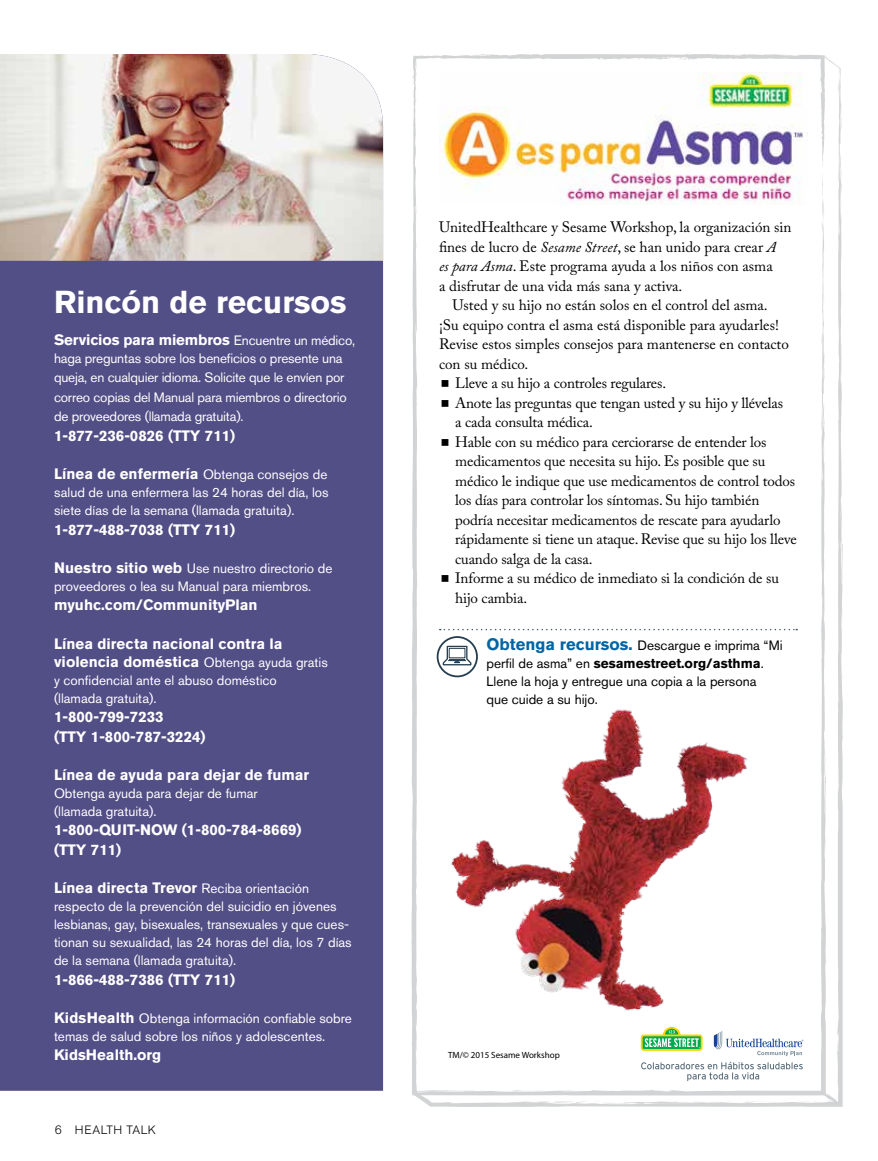
<style>
.page{position:relative;width:878px;height:1161px;background:#fff}
.page>*{position:absolute;margin:0;border:0;box-sizing:border-box;transform-origin:0 0}
.t1{font:700 31.5px "Akzidenz Grotesk BE";color:#fff}
.t2{font:15px "Adobe Caslon Pro";letter-spacing:-.01em;color:#000}
.t3{font:700 15px/19.5px "Akzidenz Grotesk BE";color:#fff}
.t4{font:13.5px/18px "Akzidenz Grotesk BE";color:#fff}
.t5{font:13.5px/18px "Akzidenz Grotesk BE";color:#000}
.t6{font:300 12px "Akzidenz Grotesk BE";letter-spacing:.05em;color:#000}
.t7{font:9px "Myriad Pro";color:#000}
.s1{font-weight:400;font-size:13.5px}
.s2{font-weight:700;font-size:15px}
.s3{font-style:italic}
.s4{font-weight:700;font-size:16.5px;color:#0065a4}
.s5{font-weight:700}
</style>
<div class="page">
<div style="left:0;top:261px;width:383px;height:830px;background:#524e86"></div>
<img style="left:0;top:54px;width:383px;height:207px">
<svg style="left:411px;top:56px;width:431px;height:1051px"></svg>
<svg style="left:655px;top:54px;width:90px;height:6px"></svg>
<svg style="left:811px;top:56px;width:18px;height:4px"></svg>
<svg style="left:837px;top:74px;width:4px;height:62px"></svg>
<svg style="left:837px;top:151px;width:5px;height:62px"></svg>
<svg style="left:838px;top:341px;width:4px;height:44px"></svg>
<svg style="left:841px;top:607px;width:1px;height:21px"></svg>
<svg style="left:553px;top:1102px;width:77px;height:3px"></svg>
<svg style="left:485px;top:1102px;width:23px;height:1px"></svg>
<svg style="left:457px;top:1102px;width:12px;height:1px"></svg>
<svg style="left:412px;top:1007px;width:5px;height:75px"></svg>
<svg style="left:412px;top:795px;width:1px;height:38px"></svg>
<img style="left:439px;top:72px;width:368px;height:132px">
<svg style="left:641px;top:1062px;width:198px;height:43px"></svg>
<svg style="left:640px;top:1027px;width:62px;height:24px"></svg>
<svg style="left:713px;top:1031px;width:90px;height:25px"></svg>
<img style="left:443px;top:690px;width:306px;height:331px">
<svg style="left:440px;top:629px;width:357px;height:1px"></svg>
<svg style="left:436px;top:636px;width:42px;height:41px"></svg>
<svg style="left:441px;top:380px;width:7px;height:7px"></svg>
<svg style="left:441px;top:400px;width:7px;height:7px"></svg>
<svg style="left:441px;top:439px;width:7px;height:7px"></svg>
<svg style="left:441px;top:575px;width:7px;height:7px"></svg>
<h1 class="t1" style="left:54px;top:284px;width:294px">Rincón de recursos</h1>
<p class="t3" style="left:54px;top:330px;width:303px">Servicios para miembros <span class="s1">Encuentre un médico,</span></p>
<p class="t4" style="left:54px;top:348px;width:294px;line-height:19.5px">haga preguntas sobre los beneficios o presente una queja, en cualquier idioma. Solicite que le envíen por correo copias del Manual para miembros o directorio de proveedores (llamada gratuita).</p>
<p class="t3" style="left:54px;top:426px;width:183px">1-877-236-0826 (TTY 711)</p>
<p class="t3" style="left:54px;top:464px;width:275px">Línea de enfermería <span class="s1">Obtenga consejos de</span></p>
<p class="t4" style="left:54px;top:483px;width:276px">salud de una enfermera las 24 horas del día, los siete días de la semana (llamada gratuita).</p>
<p class="t3" style="left:54px;top:520px;width:183px">1-877-488-7038 (TTY 711)</p>
<p class="t4" style="left:54px;top:559px;width:280px"><span class="s2">Nuestro sitio web</span> Use nuestro directorio de proveedores o lea su Manual para miembros.</p>
<p class="t3" style="left:54px;top:595px;width:205px">myuhc.com/CommunityPlan</p>
<p class="t3" style="left:54px;top:634px;width:275px;line-height:18px">Línea directa nacional contra la violencia doméstica <span class="s1">Obtenga ayuda gratis</span></p>
<p class="t4" style="left:54px;top:671px;width:224px">y confidencial ante el abuso doméstico (llamada gratuita).</p>
<p class="t3" style="left:54px;top:707px;width:153px">1-800-799-7233<br>(TTY 1-800-787-3224)</p>
<p class="t3" style="left:54px;top:765px;width:257px">Línea de ayuda para dejar de fumar</p>
<p class="t4" style="left:54px;top:784px;width:205px">Obtenga ayuda para dejar de fumar (llamada gratuita).</p>
<p class="t3" style="left:54px;top:820px;width:249px">1-800-QUIT-NOW (1-800-784-8669) (TTY 711)</p>
<p class="t3" style="left:54px;top:878px;width:256px">Línea directa Trevor <span class="s1">Reciba orientación</span></p>
<p class="t4" style="left:54px;top:897px;width:299px">respecto de la prevención del suicidio en jóvenes lesbianas, gay, bisexuales, transexuales y que cues&shy;tionan su sexualidad, las 24 horas del día, los 7 días de la semana (llamada gratuita).</p>
<p class="t3" style="left:54px;top:970px;width:183px">1-866-488-7386 (TTY 711)</p>
<p class="t4" style="left:54px;top:1009px;width:299px"><span class="s2">KidsHealth</span> Obtenga información confiable sobre temas de salud sobre los niños y adolescentes.</p>
<p class="t3" style="left:54px;top:1045px;width:109px">KidsHealth.org</p>
<p class="t6" style="left:55px;top:1123px;width:103px">6 HEALTH TALK</p>
<p class="t2" style="left:439px;top:218px;width:354px">UnitedHealthcare y Sesame Workshop, la organización sin</p>
<p class="t2" style="left:439px;top:238px;width:339px">fines de lucro de <span class="s3">Sesame Street</span>, se han unido para crear <span class="s3">A</span></p>
<p class="t2" style="left:439px;top:257px;width:335px"><span class="s3">es para Asma</span>. Este programa ayuda a los niños con asma</p>
<p class="t2" style="left:439px;top:277px;width:245px">a disfrutar de una vida más sana y activa.</p>
<p class="t2" style="left:452px;top:296px;width:317px">Usted y su hijo no están solos en el control del asma.</p>
<p class="t2" style="left:439px;top:316px;width:341px">¡Su equipo contra el asma está disponible para ayudarles!</p>
<p class="t2" style="left:439px;top:335px;width:351px">Revise estos simples consejos para mantenerse en contacto</p>
<p class="t2" style="left:439px;top:355px;width:91px">con su médico.</p>
<p class="t2" style="left:455px;top:374px;width:212px">Lleve a su hijo a controles regulares.</p>
<p class="t2" style="left:455px;top:394px;width:329px">Anote las preguntas que tengan usted y su hijo y llévelas</p>
<p class="t2" style="left:455px;top:413px;width:139px">a cada consulta médica.</p>
<p class="t2" style="left:455px;top:433px;width:313px">Hable con su médico para cerciorarse de entender los</p>
<p class="t2" style="left:455px;top:452px;width:311px">medicamentos que necesita su hijo. Es posible que su</p>
<p class="t2" style="left:455px;top:472px;width:341px">médico le indique que use medicamentos de control todos</p>
<p class="t2" style="left:455px;top:491px;width:305px">los días para controlar los síntomas. Su hijo también</p>
<p class="t2" style="left:455px;top:511px;width:327px">podría necesitar medicamentos de rescate para ayudarlo</p>
<p class="t2" style="left:455px;top:530px;width:343px">rápidamente si tiene un ataque. Revise que su hijo los lleve</p>
<p class="t2" style="left:455px;top:550px;width:139px">cuando salga de la casa.</p>
<p class="t2" style="left:455px;top:569px;width:325px">Informe a su médico de inmediato si la condición de su</p>
<p class="t2" style="left:455px;top:589px;width:73px">hijo cambia.</p>
<p class="t5" style="left:486px;top:636px;width:297px"><span class="s4">Obtenga recursos.</span> Descargue e imprima “Mi perfil de asma” en <span class="s5">sesamestreet.org/asthma</span>.<br>Llene la hoja y entregue una copia a la persona<br>que cuide a su hijo.</p>
<p class="t7" style="left:448px;top:1050px;width:113px">TM/© 2015 Sesame Workshop</p>
</div>
